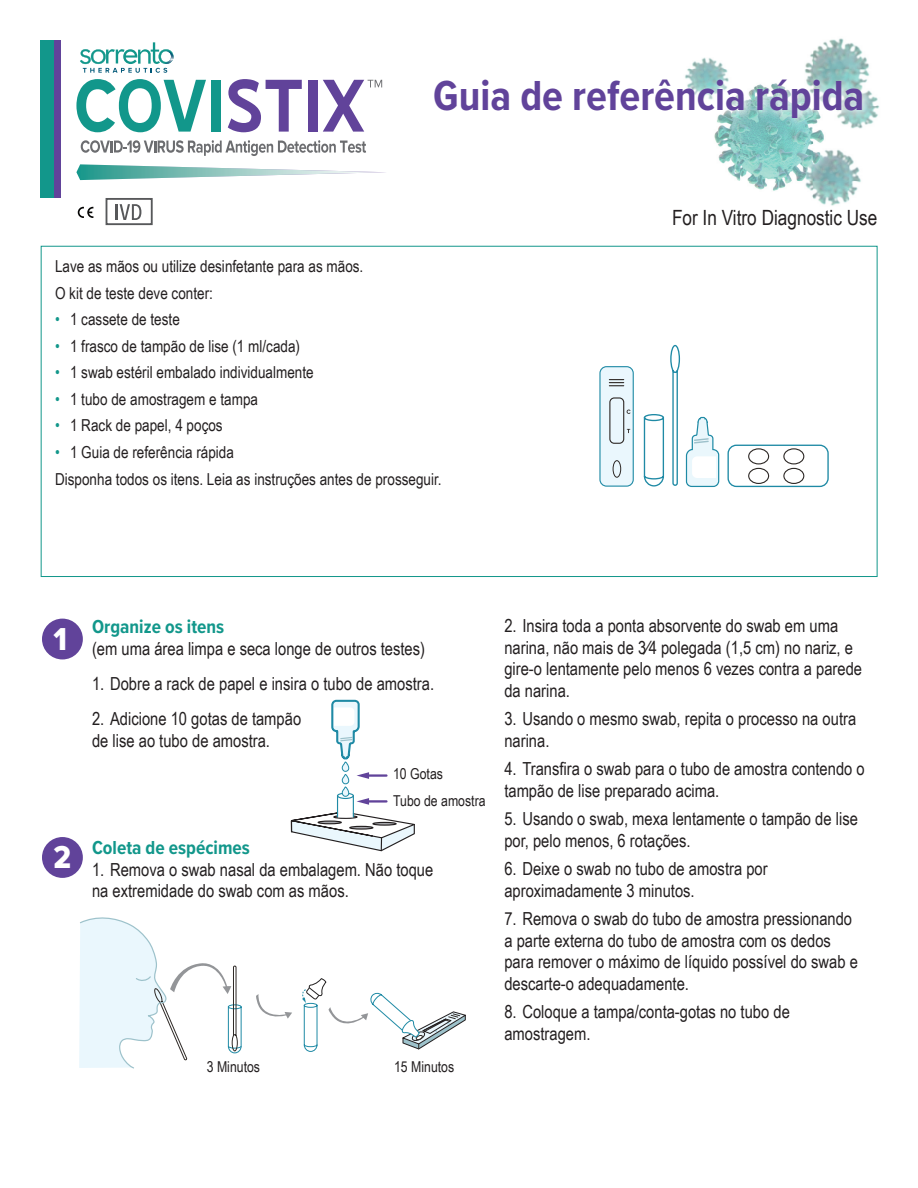
<style>
.page{position:relative;width:918px;height:1188px;background:#fff}
.page>*{position:absolute;margin:0;border:0;box-sizing:border-box;transform-origin:0 0}
.t1{font:700 43.5px "Proxima Nova Cond";color:#61439a}
.t2{font:32.85px "Proxima Nova Cond Extrabld";color:#fff}
.t3{font:21px "Arial Narrow";color:#231f20}
.t4{font:700 19.5px "Proxima Nova Cond";color:#12978b}
.t5{font:18px/21.6px "Arial Narrow";color:#231f20}
.Body_Text{font:16.5px "Arial Narrow";color:#231f20}
.Body_Text-2{font:15px "Arial Narrow";color:#231f20}
.s1{color:#12978b}
</style>
<div class="page">
<svg style="left:291px;top:700px;width:124px;height:151px"></svg>
<div style="left:389px;top:763px;width:61px;height:25px;background:#fff"></div>
<div style="left:389px;top:791px;width:117px;height:27px;background:#fff"></div>
<img style="left:687px;top:38px;width:193px;height:168px">
<svg style="left:228px;top:79px;width:74px;height:53px"></svg>
<div style="left:308px;top:80px;width:9px;height:52px;background:#61439a"></div>
<svg style="left:76px;top:79px;width:130px;height:53px"></svg>
<div style="left:211px;top:80px;width:9px;height:52px;background:#12978b"></div>
<svg style="left:323px;top:80px;width:59px;height:52px"></svg>
<svg style="left:81px;top:140px;width:285px;height:16px"></svg>
<img style="left:76px;top:164px;width:310px;height:16px">
<div style="left:40px;top:40px;width:14px;height:158px;background:#12978b"></div>
<div style="left:54px;top:40px;width:6px;height:158px;background:#61439a"></div>
<svg style="left:80px;top:42px;width:94px;height:31px"></svg>
<div style="left:727px;top:445px;width:102px;height:42px;border:1px solid #1f8aa5;border-radius:8px"></div>
<svg style="left:748px;top:448px;width:57px;height:36px"></svg>
<div style="left:600px;top:367px;width:33px;height:119px;background:#eaf7fd;border-radius:7px"></div>
<div style="left:599px;top:366px;width:35px;height:121px;border:1px solid #1f8aa5;border-radius:7px"></div>
<div style="left:613px;top:460px;width:8px;height:18px;border:1px solid #2e2926;border-radius:50%"></div>
<div style="left:609px;top:397px;width:15px;height:47px;border:1px solid #2e2926;border-radius:4px"></div>
<svg style="left:609px;top:379px;width:15px;height:7px"></svg>
<svg style="left:627px;top:410px;width:4px;height:4px"></svg>
<svg style="left:643px;top:345px;width:77px;height:142px"></svg>
<div style="left:42px;top:619px;width:41px;height:40px;background:#61439a;border-radius:50%"></div>
<div style="left:42px;top:837px;width:41px;height:41px;background:#61439a;border-radius:50%"></div>
<div style="left:106px;top:198px;width:47px;height:27px;border:2px solid #57585a"></div>
<svg style="left:116px;top:204px;width:25px;height:16px"></svg>
<svg style="left:78px;top:207px;width:15px;height:11px"></svg>
<svg style="left:685px;top:74px;width:188px;height:55px"></svg>
<svg style="left:79px;top:917px;width:387px;height:152px"></svg>
<div style="left:194px;top:1057px;width:79px;height:27px;background:#fff"></div>
<div style="left:384px;top:1057px;width:80px;height:27px;background:#fff"></div>
<p class="t1" style="left:433px;top:63px;width:433px">Guia de referência rápida</p>
<p class="Body_Text" style="left:55px;top:254px;width:310px">Lave as mãos ou utilize desinfetante para as mãos.</p>
<p class="Body_Text" style="left:55px;top:281px;width:159px">O kit de teste deve conter:</p>
<p class="Body_Text" style="left:55px;top:307px;width:126px"><span class="s1">•</span> 1 cassete de teste</p>
<p class="Body_Text" style="left:55px;top:334px;width:247px"><span class="s1">•</span> 1 frasco de tampão de lise (1 ml/cada)</p>
<p class="Body_Text" style="left:55px;top:360px;width:260px"><span class="s1">•</span> 1 swab estéril embalado individualmente</p>
<p class="Body_Text" style="left:55px;top:387px;width:205px"><span class="s1">•</span> 1 tubo de amostragem e tampa</p>
<p class="Body_Text" style="left:55px;top:414px;width:169px"><span class="s1">•</span> 1 Rack de papel, 4 poços</p>
<p class="Body_Text" style="left:55px;top:440px;width:180px"><span class="s1">•</span> 1 Guia de referência rápida</p>
<p class="Body_Text" style="left:55px;top:467px;width:388px">Disponha todos os itens. Leia as instruções antes de prosseguir.</p>
<p class="t3" style="left:672px;top:202px;width:207px">For In Vitro Diagnostic Use</p>
<p class="t2" style="left:53px;top:615px;width:15px">1</p>
<p class="t2" style="left:54px;top:833px;width:19px">2</p>
<p class="t4" style="left:92px;top:613px;width:134px">Organize os itens</p>
<p class="t5" style="left:92px;top:637px;width:335px">(em uma área limpa e seca longe de outros testes)</p>
<p class="t5" style="left:92px;top:672px;width:344px">1. Dobre a rack de papel e insira o tubo de amostra.</p>
<p class="t5" style="left:92px;top:707px;width:211px">2. Adicione 10 gotas de tampão de lise ao tubo de amostra.</p>
<p class="Body_Text-2" style="left:393px;top:763px;width:51px">10 Gotas</p>
<p class="Body_Text-2" style="left:393px;top:790px;width:94px">Tubo de amostra</p>
<p class="t4" style="left:92px;top:833px;width:159px">Coleta de espécimes</p>
<p class="t5" style="left:92px;top:858px;width:343px">1. Remova o swab nasal da embalagem. Não toque na extremidade do swab com as mãos.</p>
<p class="Body_Text-2" style="left:207px;top:1056px;width:55px">3 Minutos</p>
<p class="Body_Text-2" style="left:394px;top:1056px;width:62px">15 Minutos</p>
<p class="t5" style="left:504px;top:614px;width:359px">2. Insira toda a ponta absorvente do swab em uma narina, não mais de 3⁄4 polegada (1,5 cm) no nariz, e gire-o lentamente pelo menos 6 vezes contra a parede da narina.</p>
<p class="t5" style="left:504px;top:707px;width:353px">3. Usando o mesmo swab, repita o processo na outra narina.</p>
<p class="t5" style="left:504px;top:757px;width:362px">4. Transfira o swab para o tubo de amostra contendo o tampão de lise preparado acima.</p>
<p class="t5" style="left:504px;top:807px;width:355px">5. Usando o swab, mexa lentamente o tampão de lise por, pelo menos, 6 rotações.</p>
<p class="t5" style="left:504px;top:857px;width:265px">6. Deixe o swab no tubo de amostra por aproximadamente 3 minutos.</p>
<p class="t5" style="left:504px;top:907px;width:355px">7. Remova o swab do tubo de amostra pressionando a parte externa do tubo de amostra com os dedos para remover o máximo de líquido possível do swab e descarte-o adequadamente.</p>
<p class="t5" style="left:504px;top:1000px;width:287px">8. Coloque a tampa/conta-gotas no tubo de amostragem.</p>
</div>
